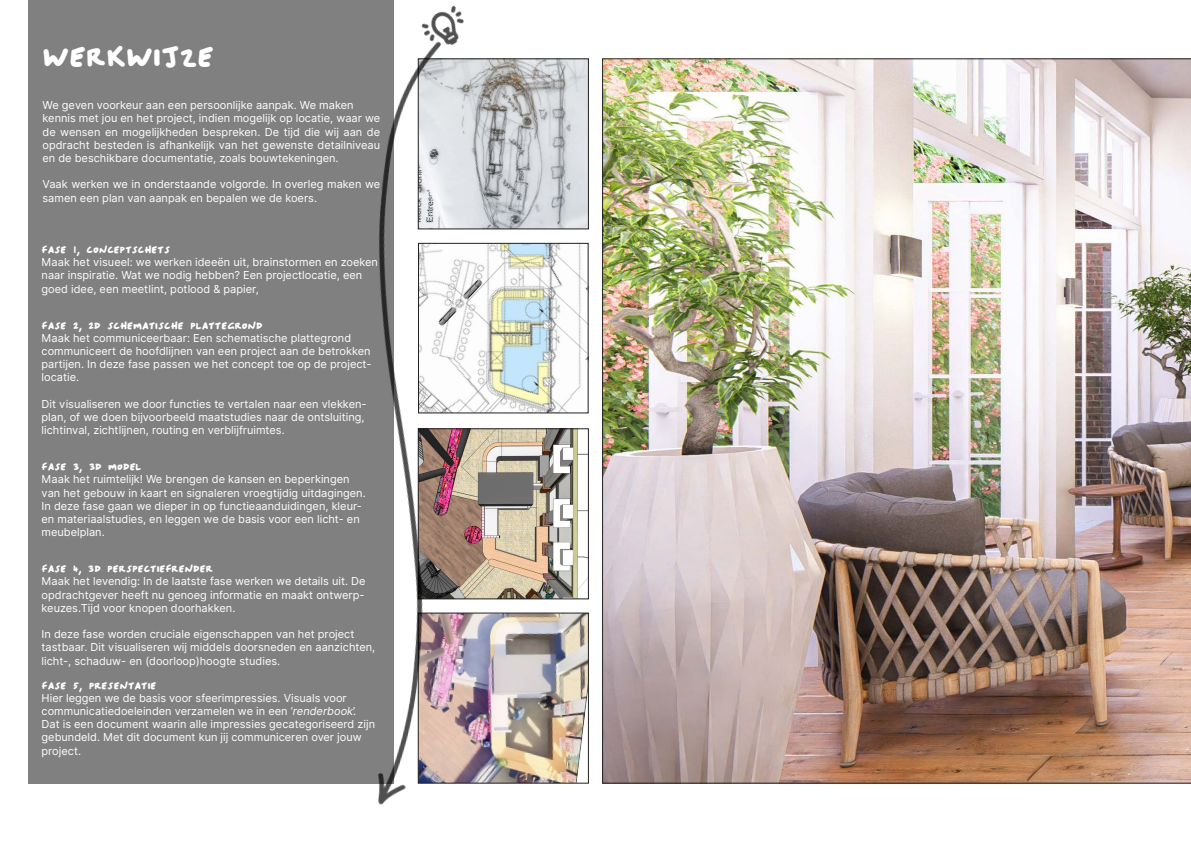
<style>
.page{position:relative;width:1191px;height:842px;background:#fff}
.page>*{position:absolute;margin:0;border:0;box-sizing:border-box;transform-origin:0 0}
.t1{font:28px "LORE Bold";color:#fff}
.t2{font:11px/13.2px "Inter";color:#fff}
.t3{font:10px "LORE Bold";color:#fff}
.s1{font-style:italic}
</style>
<div class="page">
<img style="left:602px;top:59px;width:589px;height:724px">
<img style="left:519px;top:61px;width:67px;height:166px">
<img style="left:519px;top:431px;width:67px;height:166px">
<img style="left:519px;top:245px;width:67px;height:166px">
<img style="left:519px;top:615px;width:67px;height:166px">
<div style="left:28px;top:0;width:366px;height:783px;background:#808080"></div>
<img style="left:285px;top:58px;width:234px;height:747px">
<img style="left:415px;top:5px;width:63px;height:55px">
<p class="t1" style="left:43px;top:38px;width:173px">WERKWIJZE</p>
<p class="t2" style="left:43px;top:99px;width:312px">We geven voorkeur aan een persoonlijke aanpak. We maken</p>
<p class="t2" style="left:43px;top:112px;width:339px;text-align:justify">kennis met jou en het project, indien mogelijk op locatie, waar we de wensen en mogelijkheden bespreken. De tijd die wij aan de opdracht besteden is afhankelijk van het gewenste detailniveau en de beschikbare documentatie, zoals bouwtekeningen.</p>
<p class="t2" style="left:43px;top:178px;width:339px">Vaak werken we in onderstaande volgorde. In overleg maken we samen een plan van aanpak en bepalen we de koers.</p>
<p class="t3" style="left:42px;top:243px;width:130px">FASE 1, CONCEPTSCHETS</p>
<p class="t2" style="left:42px;top:256px;width:338px">Maak het visueel: we werken ideeën uit, brainstormen en zoeken naar inspiratie. Wat we nodig hebben? Een projectlocatie, een goed idee, een meetlint, potlood &amp; papier,</p>
<p class="t3" style="left:42px;top:319px;width:223px">FASE 2, 2D SCHEMATISCHE PLATTEGROND</p>
<p class="t2" style="left:42px;top:331px;width:331px">Maak het communiceerbaar: Een schematische plattegrond communiceert de hoofdlijnen van een project aan de betrokken partijen. In deze fase passen we het concept toe op de project&shy;locatie.</p>
<p class="t2" style="left:42px;top:397px;width:326px">Dit visualiseren we door functies te vertalen naar een vlekken&shy;plan, of we doen bijvoorbeeld maatstudies naar de ontsluiting, lichtinval, zichtlijnen, routing en verblijfruimtes.</p>
<p class="t3" style="left:42px;top:460px;width:101px">FASE 3, 3D MODEL</p>
<p class="t2" style="left:42px;top:473px;width:326px">Maak het ruimtelijk! We brengen de kansen en beperkingen van het gebouw in kaart en signaleren vroegtijdig uitdagingen.<br>In deze fase gaan we dieper in op functieaanduidingen, kleur&shy;en materiaalstudies, en leggen we de basis voor een licht- en meubelplan.</p>
<p class="t3" style="left:42px;top:562px;width:173px">FASE 4, 3D PERSPECTIEFRENDER</p>
<p class="t2" style="left:42px;top:575px;width:325px;text-align:justify">Maak het levendig: In de laatste fase werken we details uit. De opdrachtgever heeft nu genoeg informatie en maakt ontwerp&shy;keuzes.Tijd voor knopen doorhakken.</p>
<p class="t2" style="left:42px;top:628px;width:335px">In deze fase worden cruciale eigenschappen van het project tastbaar. Dit visualiseren wij middels doorsneden en aanzichten, licht-, schaduw- en (doorloop)hoogte studies.</p>
<p class="t3" style="left:42px;top:679px;width:116px">FASE 5, PRESENTATIE</p>
<p class="t2" style="left:42px;top:691px;width:307px">Hier leggen we de basis voor sfeerimpressies. Visuals voor</p>
<p class="t2" style="left:42px;top:704px;width:335px">communicatiedoeleinden verzamelen we in een ‘<span class="s1">renderbook</span>’.<br>Dat is een document waarin alle impressies gecategoriseerd zijn gebundeld. Met dit document kun jij communiceren over jouw project.</p>
</div>
